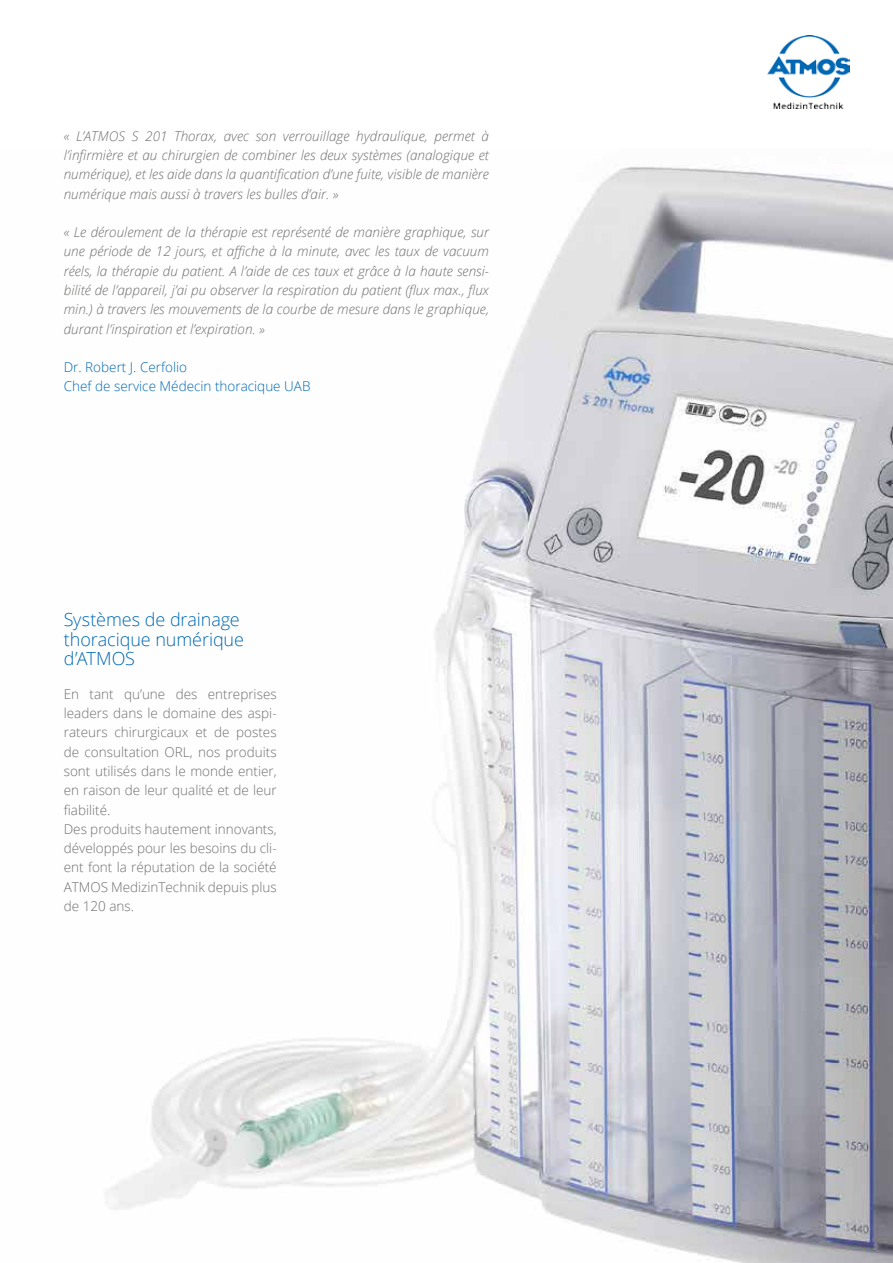
<style>
.page{position:relative;width:893px;height:1263px;background:#fff}
.page>*{position:absolute;margin:0;border:0;box-sizing:border-box;transform-origin:0 0}
.t1{font:300 18px/19.4px "Open Sans";letter-spacing:-.005em;color:#0069b4}
.t2{font:italic 300 13.5px/19.4px "Open Sans";color:#6f6f6e;text-align:justify}
.t3{font:300 13.5px/19.4px "Open Sans";color:#6f6f6e}
.t4{font:300 13.5px/19.4px "Open Sans";color:#0069b4}
</style>
<div class="page">
<img style="left:767px;top:35px;width:82px;height:74px">
<img style="left:105px;top:164px;width:788px;height:1099px">
<p class="t2" style="left:64px;top:126px;width:427px">« L’ATMOS S 201 Thorax, avec son verrouillage hydraulique, permet à l’infirmière et au chirurgien de combiner les deux systèmes (analogique et numérique), et les aide dans la quantification d’une fuite, visible de manière numérique mais aussi à travers les bulles d’air. »</p>
<p class="t2" style="left:64px;top:222px;width:427px">« Le déroulement de la thérapie est représenté de manière graphique, sur une période de 12 jours, et affiche à la minute, avec les taux de vacuum réels, la thérapie du patient. A l’aide de ces taux et grâce à la haute sensi&shy;bilité de l’appareil, j’ai pu observer la respiration du patient (flux max., flux min.) à travers les mouvements de la courbe de mesure dans le graphique, durant l’inspiration et l’expiration. »</p>
<p class="t4" style="left:64px;top:357px;width:248px">Dr. Robert J. Cerfolio<br>Chef de service Médecin thoracique UAB</p>
<h1 class="t1" style="left:64px;top:610px;width:182px">Systèmes de drainage thoracique numérique d’ATMOS</h1>
<p class="t3" style="left:64px;top:684px;width:214px">En tant qu’une des entreprises leaders dans le domaine des aspi&shy;rateurs chirurgicaux et de postes de consultation ORL, nos produits sont utilisés dans le monde entier, en raison de leur qualité et de leur fiabilité.<br>Des produits hautement innovants, développés pour les besoins du cli&shy;ent font la réputation de la société<br>ATMOS MedizinTechnik depuis plus de 120 ans.</p>
</div>
